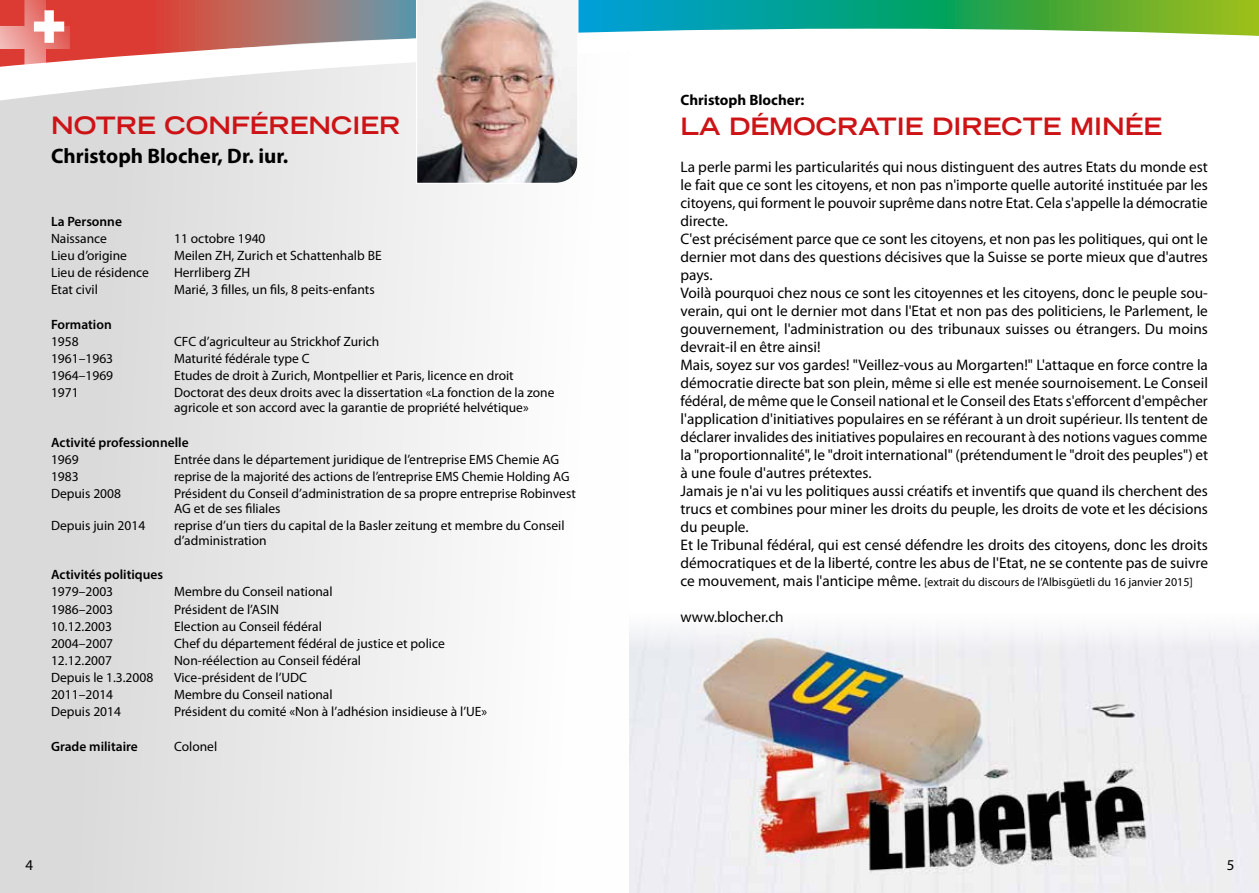
<style>
.page{position:relative;width:1259px;height:893px;background:#fff}
.page>*{position:absolute;margin:0;border:0;box-sizing:border-box;transform-origin:0 0}
.t1{font:700 expanded 24px "Trade Gothic LT";color:#cd1316}
.t2{font:700 21px "Myriad Pro";color:#000}
.t3{font:15.3px/18px "Myriad Pro";color:#000}
.t4{font:700 15px "Myriad Pro";color:#000}
.t5{font:15px "Myriad Pro";color:#000}
.t6{font:13.5px/15px "Myriad Pro";color:#000}
.t7{font:600 13.5px "Myriad Pro";color:#000}
.t8{font:12px "Myriad Pro";color:#000}
.s1{font-size:15.3px}
</style>
<div class="page">
<div style="left:0;top:0;width:629px;height:893px;background:linear-gradient(to right,#d5d5d5,#fff)"></div>
<img style="left:629px;top:628px;width:630px;height:265px">
<svg style="left:70px;top:0;width:1189px;height:29px;background:#589068"></svg>
<svg style="left:0;top:29px;width:1259px;height:76px"></svg>
<svg style="left:0;top:0;width:70px;height:75px"></svg>
<img style="left:415px;top:0;width:164px;height:185px">
<h1 class="t1" style="left:51px;top:110px;width:351px">NOTRE CONFÉRENCIER</h1>
<h2 class="t2" style="left:51px;top:142px;width:239px">Christoph Blocher, Dr. iur.</h2>
<p class="t7" style="left:51px;top:213px;width:72px">La Personne</p>
<p class="t6" style="left:51px;top:231px;width:57px">Naissance</p>
<p class="t6" style="left:174px;top:231px;width:93px">11 octobre 1940</p>
<p class="t6" style="left:51px;top:248px;width:77px">Lieu d’origine</p>
<p class="t6" style="left:174px;top:248px;width:209px">Meilen ZH, Zurich et Schattenhalb BE</p>
<p class="t6" style="left:51px;top:265px;width:99px">Lieu de résidence</p>
<p class="t6" style="left:174px;top:265px;width:78px">Herrliberg ZH</p>
<p class="t6" style="left:51px;top:282px;width:48px">Etat civil</p>
<p class="t6" style="left:174px;top:282px;width:202px">Marié, 3 filles, un fils, 8 peits-enfants</p>
<p class="t7" style="left:51px;top:316px;width:62px">Formation</p>
<p class="t6" style="left:51px;top:334px;width:29px">1958</p>
<p class="t6" style="left:174px;top:334px;width:207px">CFC d’agriculteur au Strickhof Zurich</p>
<p class="t6" style="left:51px;top:351px;width:64px">1961–1963</p>
<p class="t6" style="left:174px;top:351px;width:137px">Maturité fédérale type C</p>
<p class="t6" style="left:51px;top:368px;width:64px">1964–1969</p>
<p class="t6" style="left:174px;top:368px;width:341px">Etudes de droit à Zurich, Montpellier et Paris, licence en droit</p>
<p class="t6" style="left:51px;top:385px;width:29px">1971</p>
<p class="t6" style="left:174px;top:385px;width:382px">Doctorat des deux droits avec la dissertation «La fonction de la zone agricole et son accord avec la garantie de propriété helvétique»</p>
<p class="t7" style="left:51px;top:433px;width:139px">Activité professionnelle</p>
<p class="t6" style="left:51px;top:451px;width:29px">1969</p>
<p class="t6" style="left:174px;top:451px;width:387px">Entrée dans le département juridique de l’entreprise EMS Chemie AG</p>
<p class="t6" style="left:51px;top:468px;width:29px">1983</p>
<p class="t6" style="left:174px;top:468px;width:397px">reprise de la majorité des actions de l’entreprise EMS Chemie Holding AG</p>
<p class="t6" style="left:51px;top:486px;width:71px">Depuis 2008</p>
<p class="t6" style="left:174px;top:486px;width:403px">Président du Conseil d’administration de sa propre entreprise Robinvest<br>AG et de ses filiales</p>
<p class="t6" style="left:51px;top:518px;width:96px">Depuis juin 2014</p>
<p class="t6" style="left:174px;top:518px;width:392px">reprise d’un tiers du capital de la Basler zeitung et membre du Conseil d’administration</p>
<p class="t7" style="left:51px;top:566px;width:113px">Activités politiques</p>
<p class="t6" style="left:51px;top:584px;width:64px">1979–2003</p>
<p class="t6" style="left:174px;top:584px;width:160px">Membre du Conseil national</p>
<p class="t6" style="left:51px;top:601px;width:64px">1986–2003</p>
<p class="t6" style="left:174px;top:601px;width:106px">Président de l’ASIN</p>
<p class="t6" style="left:51px;top:618px;width:62px">10.12.2003</p>
<p class="t6" style="left:174px;top:618px;width:149px">Election au Conseil fédéral</p>
<p class="t6" style="left:51px;top:635px;width:64px">2004–2007</p>
<p class="t6" style="left:174px;top:635px;width:272px">Chef du département fédéral de justice et police</p>
<p class="t6" style="left:51px;top:653px;width:62px">12.12.2007</p>
<p class="t6" style="left:174px;top:653px;width:188px">Non-réélection au Conseil fédéral</p>
<p class="t6" style="left:51px;top:670px;width:104px">Depuis le 1.3.2008</p>
<p class="t6" style="left:174px;top:670px;width:134px">Vice-président de l’UDC</p>
<p class="t6" style="left:51px;top:687px;width:64px">2011–2014</p>
<p class="t6" style="left:174px;top:687px;width:160px">Membre du Conseil national</p>
<p class="t6" style="left:51px;top:704px;width:71px">Depuis 2014</p>
<p class="t6" style="left:174px;top:704px;width:315px">Président du comité «Non à l’adhésion insidieuse à l’UE»</p>
<p class="t7" style="left:51px;top:737px;width:88px">Grade militaire</p>
<p class="t6" style="left:174px;top:738px;width:45px">Colonel</p>
<p class="t4" style="left:680px;top:90px;width:125px">Christoph Blocher:</p>
<h1 class="t1" style="left:680px;top:111px;width:483px">LA DÉMOCRATIE DIRECTE MINÉE</h1>
<p class="t3" style="left:680px;top:157px;width:529px">La perle parmi les particularités qui nous distinguent des autres Etats du monde est le fait que ce sont les citoyens, et non pas n'importe quelle autorité instituée par les citoyens, qui forment le pouvoir suprême dans notre Etat. Cela s'appelle la démocratie directe.<br>C'est précisément parce que ce sont les citoyens, et non pas les politiques, qui ont le dernier mot dans des questions décisives que la Suisse se porte mieux que d'autres pays.<br>Voilà pourquoi chez nous ce sont les citoyennes et les citoyens, donc le peuple sou&shy;verain, qui ont le dernier mot dans l'Etat et non pas des politiciens, le Parlement, le gouvernement, l'administration ou des tribunaux suisses ou étrangers. Du moins devrait-il en être ainsi!<br>Mais, soyez sur vos gardes! "Veillez-vous au Morgarten!" L'attaque en force contre la démocratie directe bat son plein, même si elle est menée sournoisement. Le Conseil fédéral, de même que le Conseil national et le Conseil des Etats s'efforcent d'empêcher l'application d'initiatives populaires en se référant à un droit supérieur. Ils tentent de déclarer invalides des initiatives populaires en recourant à des notions vagues comme la "proportionnalité", le "droit international" (prétendument le "droit des peuples") et à une foule d'autres prétextes.<br>Jamais je n'ai vu les politiques aussi créatifs et inventifs que quand ils cherchent des trucs et combines pour miner les droits du peuple, les droits de vote et les décisions du peuple.<br>Et le Tribunal fédéral, qui est censé défendre les droits des citoyens, donc les droits démocratiques et de la liberté, contre les abus de l'Etat, ne se contente pas de suivre</p>
<p class="t8" style="left:680px;top:574px;width:514px"><span class="s1">ce mouvement, mais l'anticipe même.</span> [extrait du discours de l’Albisgüetli du 16 janvier 2015]</p>
<p class="t3" style="left:680px;top:607px;width:105px">www.blocher.ch</p>
<p class="t5" style="left:26px;top:856px;width:9px">4</p>
<p class="t5" style="left:1226px;top:856px;width:9px">5</p>
</div>
